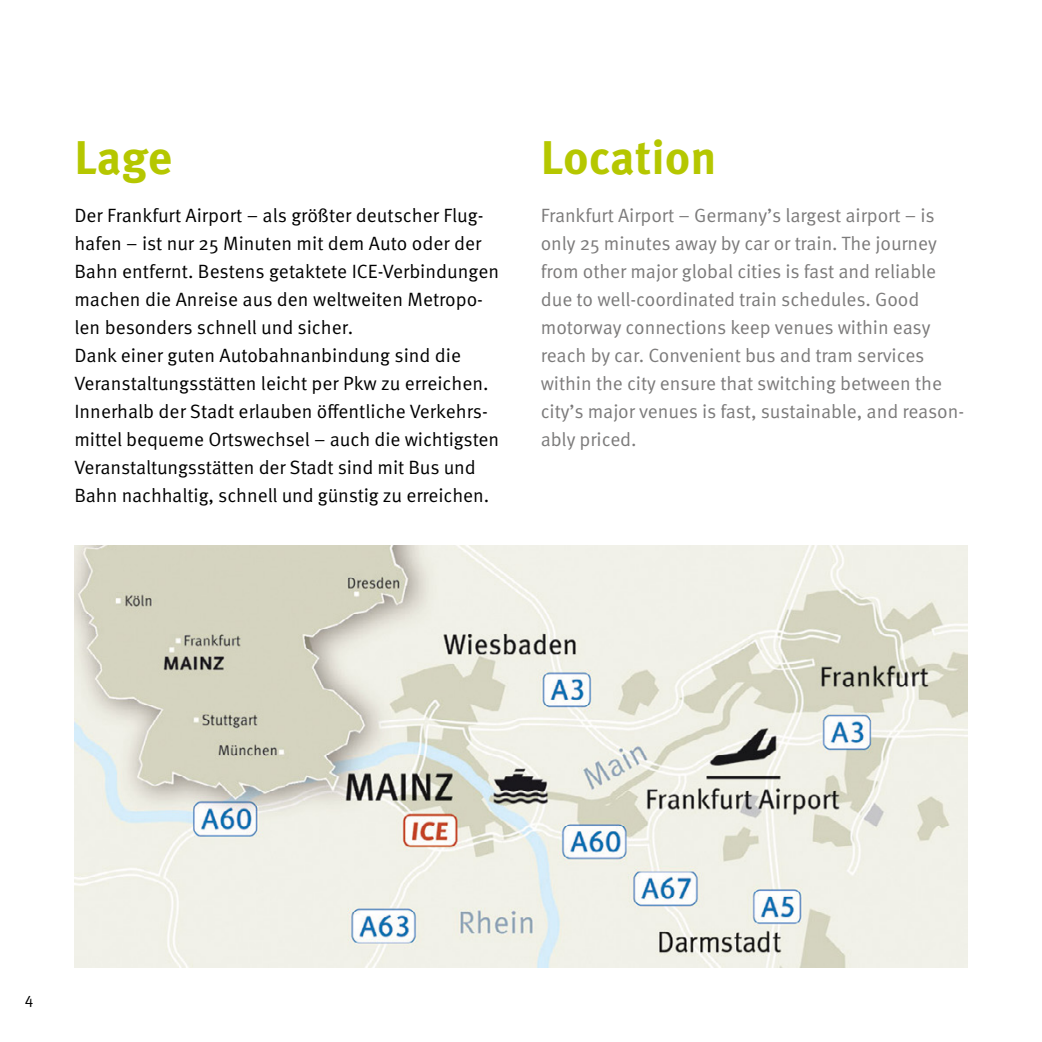
<style>
.page{position:relative;width:1042px;height:1042px;background:#fff}
.page>*{position:absolute;margin:0;border:0;box-sizing:border-box;transform-origin:0 0}
.t1{font:700 47.25px "Meta OT";color:#b5c700}
.t2{font:19.25px/28px "Meta OT Norm";letter-spacing:-.005em;color:#000}
.t3{font:19.25px/28px "Meta OT Norm";letter-spacing:-.005em;color:#7c7b7b}
.t4{font:15.75px "Meta OT Norm";color:#000}
</style>
<div class="page">
<img style="left:75px;top:546px;width:892px;height:421px">
<h1 class="t1" style="left:74px;top:127px;width:99px">Lage</h1>
<p class="t2" style="left:74px;top:201px;width:426px">Der Frankfurt Airport – als größter deutscher Flug&shy;hafen – ist nur 25 Minuten mit dem Auto oder der Bahn entfernt. Bestens getaktete ICE-Verbindungen machen die Anreise aus den weltweiten Metropo&shy;len besonders schnell und sicher.<br>Dank einer guten Autobahnanbindung sind die Veranstaltungsstätten leicht per Pkw zu erreichen.<br>Innerhalb der Stadt erlauben öffentliche Verkehrs&shy;mittel bequeme Ortswechsel – auch die wichtigsten Veranstaltungsstätten der Stadt sind mit Bus und Bahn nachhaltig, schnell und günstig zu erreichen.</p>
<h1 class="t1" style="left:541px;top:127px;width:177px">Location</h1>
<p class="t3" style="left:541px;top:201px;width:425px">Frankfurt Airport – Germany’s largest airport – is only 25 minutes away by car or train. The journey from other major global cities is fast and reliable due to well-coordinated train schedules. Good motorway connections keep venues within easy reach by car. Convenient bus and tram services within the city ensure that switching between the city’s major venues is fast, sustainable, and reason&shy;ably priced.</p>
<p class="t4" style="left:25px;top:989px;width:10px">4</p>
</div>
